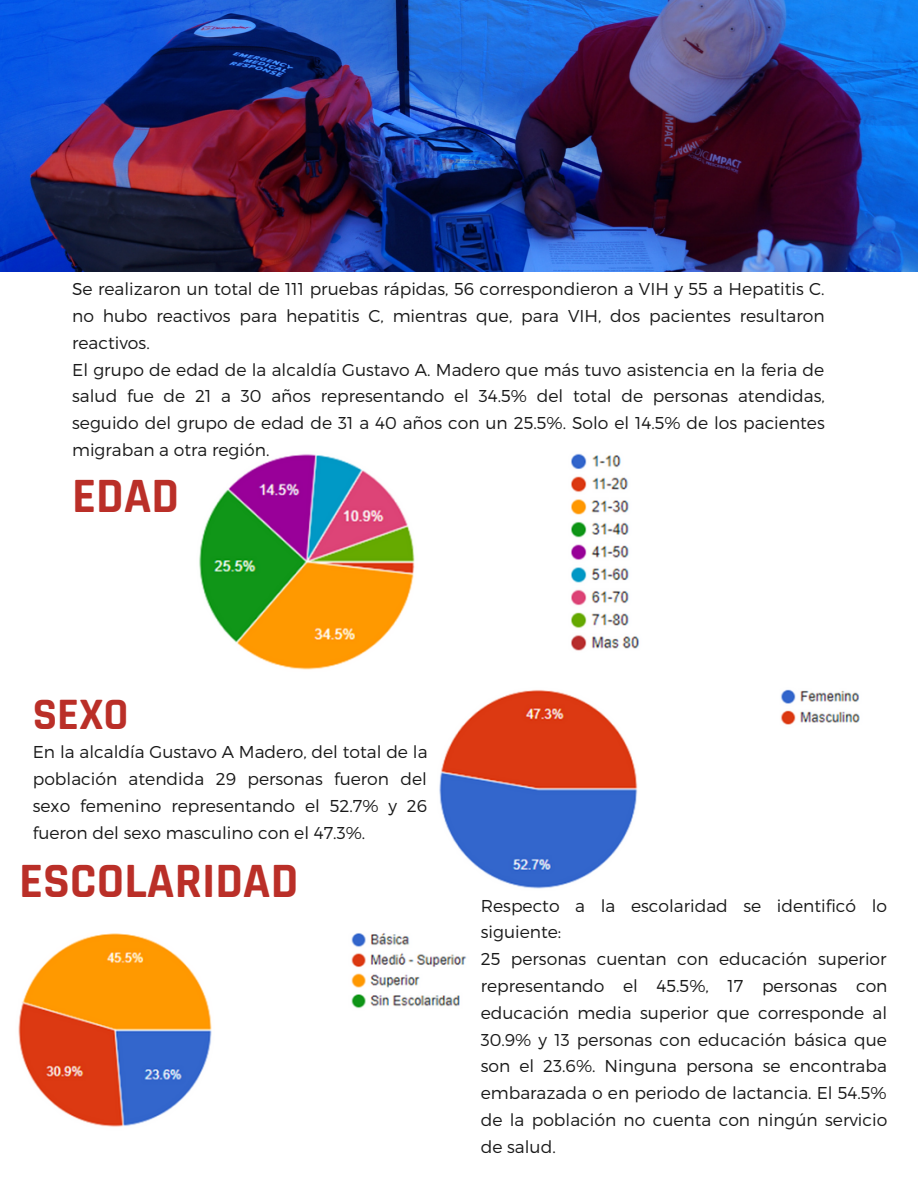
<style>
.page{position:relative;width:918px;height:1188px;background:#fff}
.page>*{position:absolute;margin:0;border:0;box-sizing:border-box;transform-origin:0 0}
.t1{font:700 49.95px "Rajdhani";color:#ba2f28}
.t2{font:700 45.45px "Rajdhani";color:#ba2f28}
.t3{font:300 17.1px/26.8px "Montserrat";color:#191919;text-align:justify}
</style>
<div class="page">
<img style="left:0;top:0;width:918px;height:271px">
<img style="left:199px;top:453px;width:441px;height:217px">
<img style="left:439px;top:689px;width:421px;height:200px">
<img style="left:18px;top:933px;width:449px;height:194px">
<p class="t3" style="left:72px;top:275px;width:754px">Se realizaron un total de 111 pruebas rápidas, 56 correspondieron a VIH y 55 a Hepatitis C. no hubo reactivos para hepatitis C, mientras que, para VIH, dos pacientes resultaron reactivos.</p>
<p class="t3" style="left:72px;top:355px;width:754px">El grupo de edad de la alcaldía Gustavo A. Madero que más tuvo asistencia en la feria de salud fue de 21 a 30 años representando el 34.5% del total de personas atendidas, seguido del grupo de edad de 31 a 40 años con un 25.5%. Solo el 14.5% de los pacientes migraban a otra región.</p>
<p class="t1" style="left:72px;top:465px;width:109px">EDAD</p>
<p class="t2" style="left:33px;top:687px;width:97px">SEXO</p>
<p class="t3" style="left:33px;top:738px;width:396px">En la alcaldía Gustavo A Madero, del total de la población atendida 29 personas fueron del sexo femenino representando el 52.7% y 26 fueron del sexo masculino con el 47.3%.</p>
<p class="t1" style="left:19px;top:850px;width:281px">ESCOLARIDAD</p>
<p class="t3" style="left:481px;top:891px;width:408px">Respecto a la escolaridad se identificó lo siguiente:</p>
<p class="t3" style="left:481px;top:945px;width:408px">25 personas cuentan con educación superior representando el 45.5%, 17 personas con educación media superior que corresponde al 30.9% y 13 personas con educación básica que son el 23.6%. Ninguna persona se encontraba embarazada o en periodo de lactancia. El 54.5% de la población no cuenta con ningún servicio de salud.</p>
</div>
